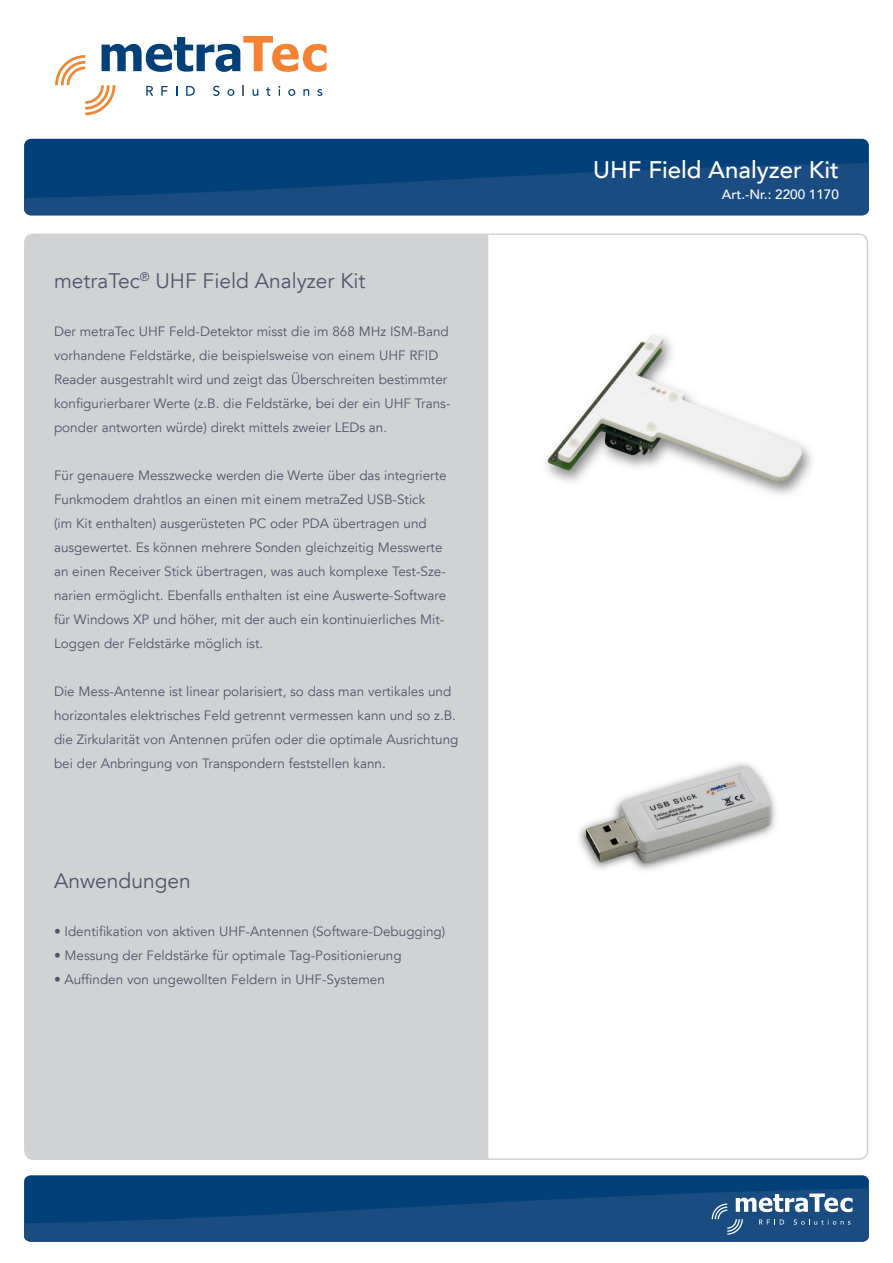
<style>
.page{position:relative;width:893px;height:1263px;background:#fff}
.page>*{position:absolute;margin:0;border:0;box-sizing:border-box;transform-origin:0 0}
.t1{font:500 24px "Avenir LT";color:#fff}
.t2{font:21px "Avenir LT";color:#4d576c}
.t3{font:13.5px/24px "Avenir LT";color:#4d576c}
.t4{font:500 13.5px "Avenir LT";color:#fff}
</style>
<div class="page">
<div style="left:27px;top:236px;width:461px;height:921px;background:#d1d2d4"></div>
<div style="left:24px;top:139px;width:845px;height:76px;background:#014078;border-radius:7px"></div>
<svg style="left:24px;top:160px;width:845px;height:55px;fill:#1a4c81"></svg>
<div style="left:24px;top:1175px;width:845px;height:67px;background:#014078;border-radius:6px"></div>
<svg style="left:24px;top:1186px;width:845px;height:56px;fill:#1a4c81"></svg>
<svg style="left:55px;top:36px;width:271px;height:80px"></svg>
<svg style="left:711px;top:1193px;width:142px;height:42px;background:#48709a"></svg>
<img style="left:546px;top:334px;width:266px;height:161px">
<img style="left:579px;top:763px;width:197px;height:108px">
<h2 class="t2" style="left:54px;top:268px;width:313px">metraTec<sup>®</sup> UHF Field Analyzer Kit</h2>
<p class="t3" style="left:54px;top:319px;width:398px">Der metraTec UHF Feld-Detektor misst die im 868 MHz ISM-Band vorhandene Feldstärke, die beispielsweise von einem UHF RFID Reader ausgestrahlt wird und zeigt das Überschreiten bestimmter konfigurierbarer Werte (z.B. die Feldstärke, bei der ein UHF Trans&shy;ponder antworten würde) direkt mittels zweier LEDs an.</p>
<p class="t3" style="left:54px;top:463px;width:394px">Für genauere Messzwecke werden die Werte über das integrierte Funkmodem drahtlos an einen mit einem metraZed USB-Stick (im Kit enthalten) ausgerüsteten PC oder PDA übertragen und ausgewertet. Es können mehrere Sonden gleichzeitig Messwerte an einen Receiver Stick übertragen, was auch komplexe Test-Sze&shy;narien ermöglicht. Ebenfalls enthalten ist eine Auswerte-Software für Windows XP und höher, mit der auch ein kontinuierliches Mit-Loggen der Feldstärke möglich ist.</p>
<p class="t3" style="left:54px;top:679px;width:406px">Die Mess-Antenne ist linear polarisiert, so dass man vertikales und horizontales elektrisches Feld getrennt vermessen kann und so z.B. die Zirkularität von Antennen prüfen oder die optimale Ausrichtung bei der Anbringung von Transpondern feststellen kann.</p>
<h2 class="t2" style="left:54px;top:868px;width:138px">Anwendungen</h2>
<p class="t3" style="left:54px;top:919px;width:393px">• Identifikation von aktiven UHF-Antennen (Software-Debugging)</p>
<p class="t3" style="left:54px;top:943px;width:349px">• Messung der Feldstärke für optimale Tag-Positionierung</p>
<p class="t3" style="left:54px;top:967px;width:332px">• Auffinden von ungewollten Feldern in UHF-Systemen</p>
<h1 class="t1" style="left:593px;top:155px;width:247px">UHF Field Analyzer Kit</h1>
<p class="t4" style="left:722px;top:187px;width:119px">Art.-Nr.: 2200 1170</p>
</div>
